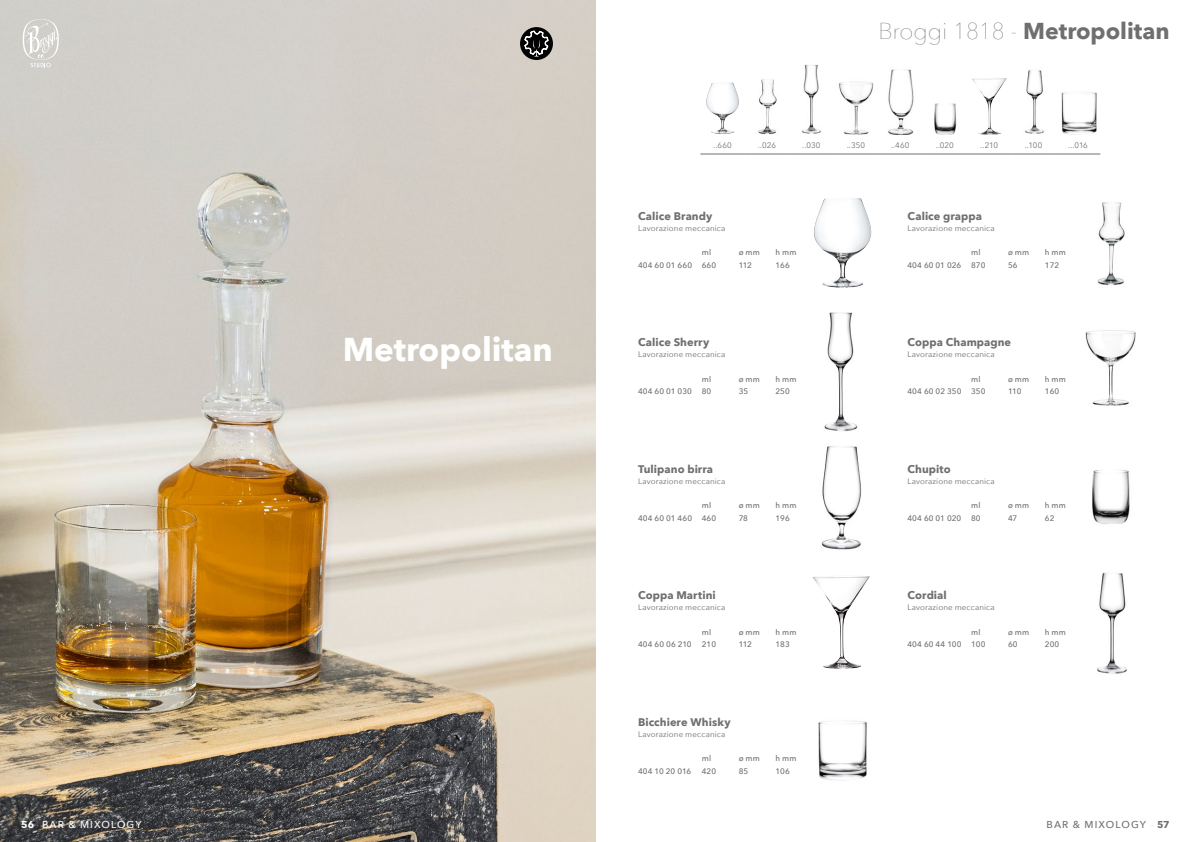
<style>
.page{position:relative;width:1191px;height:842px;background:#fff}
.page>*{position:absolute;margin:0;border:0;box-sizing:border-box;transform-origin:0 0}
.t1{font:700 33px "Avenir Next";color:#fff}
.t2{font:700 23px "Avenir Next";color:#706f6f}
.t3{font:700 11px "Avenir Next";letter-spacing:.005em;color:#706f6f}
.t4{font:500 10px "Avenir Next";letter-spacing:.105em;color:#fff}
.t5{font:500 10px "Avenir Next";letter-spacing:.105em;color:#706f6f}
.t6{font:500 8px "Avenir Next";color:#706f6f}
.t7{font:8px "Avenir Next";letter-spacing:.015em;color:#706f6f}
.s1{font-weight:200}
.s2{font-weight:700}
</style>
<div class="page">
<img style="left:0;top:0;width:595px;height:842px">
<svg style="left:22px;top:19px;width:37px;height:48px;background:#dad8d5"></svg>
<svg style="left:520px;top:27px;width:33px;height:33px"></svg>
<img style="left:814px;top:198px;width:57px;height:90px">
<img style="left:824px;top:312px;width:34px;height:119px">
<img style="left:821px;top:446px;width:40px;height:104px">
<img style="left:812px;top:576px;width:58px;height:93px">
<img style="left:818px;top:721px;width:49px;height:60px">
<img style="left:1097px;top:202px;width:28px;height:83px">
<img style="left:1085px;top:330px;width:51px;height:76px">
<img style="left:1092px;top:470px;width:38px;height:54px">
<img style="left:1097px;top:572px;width:30px;height:102px">
<hr style="left:700px;top:154px;width:45px;height:1px;background:#706f6f">
<hr style="left:745px;top:154px;width:44px;height:1px;background:#706f6f">
<hr style="left:789px;top:154px;width:44px;height:1px;background:#706f6f">
<hr style="left:833px;top:154px;width:45px;height:1px;background:#706f6f">
<hr style="left:878px;top:154px;width:44px;height:1px;background:#706f6f">
<hr style="left:922px;top:154px;width:45px;height:1px;background:#706f6f">
<hr style="left:967px;top:154px;width:44px;height:1px;background:#706f6f">
<hr style="left:1011px;top:154px;width:45px;height:1px;background:#706f6f">
<hr style="left:1055px;top:154px;width:45px;height:1px;background:#706f6f">
<img style="left:706px;top:82px;width:33px;height:52px">
<img style="left:758px;top:79px;width:19px;height:56px">
<img style="left:802px;top:64px;width:19px;height:70px">
<img style="left:839px;top:81px;width:35px;height:54px">
<img style="left:888px;top:69px;width:26px;height:66px">
<img style="left:934px;top:103px;width:23px;height:32px">
<img style="left:972px;top:78px;width:34px;height:57px">
<img style="left:1025px;top:70px;width:19px;height:64px">
<img style="left:1061px;top:92px;width:36px;height:43px">
<h2 class="t2" style="left:878px;top:11px;width:293px"><span class="s1">Broggi 1818 -</span> Metropolitan</h2>
<p class="t7" style="left:713px;top:138px;width:20px">..660</p>
<p class="t7" style="left:758px;top:138px;width:20px">..026</p>
<p class="t7" style="left:802px;top:138px;width:20px">..030</p>
<p class="t7" style="left:846px;top:138px;width:20px">..350</p>
<p class="t7" style="left:891px;top:138px;width:20px">..460</p>
<p class="t7" style="left:935px;top:138px;width:20px">..020</p>
<p class="t7" style="left:980px;top:138px;width:19px">..210</p>
<p class="t7" style="left:1025px;top:138px;width:19px">..100</p>
<p class="t7" style="left:1068px;top:138px;width:21px">...016</p>
<h1 class="t1" style="left:343px;top:321px;width:212px">Metropolitan</h1>
<h3 class="t3" style="left:638px;top:206px;width:76px">Calice Brandy</h3>
<p class="t7" style="left:638px;top:221px;width:89px">Lavorazione meccanica</p>
<p class="t6" style="left:702px;top:245px;width:11px">ml</p>
<p class="t6" style="left:738px;top:245px;width:23px">ø mm</p>
<p class="t6" style="left:775px;top:245px;width:22px">h mm</p>
<p class="t6" style="left:638px;top:258px;width:80px">404 60 01 660 660</p>
<p class="t6" style="left:738px;top:258px;width:15px">112</p>
<p class="t6" style="left:775px;top:258px;width:16px">166</p>
<h3 class="t3" style="left:638px;top:333px;width:73px">Calice Sherry</h3>
<p class="t7" style="left:638px;top:348px;width:89px">Lavorazione meccanica</p>
<p class="t6" style="left:702px;top:372px;width:11px">ml</p>
<p class="t6" style="left:738px;top:372px;width:23px">ø mm</p>
<p class="t6" style="left:775px;top:372px;width:22px">h mm</p>
<p class="t6" style="left:638px;top:384px;width:75px">404 60 01 030 80</p>
<p class="t6" style="left:738px;top:384px;width:11px">35</p>
<p class="t6" style="left:775px;top:384px;width:16px">250</p>
<h3 class="t3" style="left:638px;top:459px;width:77px">Tulipano birra</h3>
<p class="t7" style="left:638px;top:474px;width:89px">Lavorazione meccanica</p>
<p class="t6" style="left:702px;top:499px;width:11px">ml</p>
<p class="t6" style="left:738px;top:499px;width:23px">ø mm</p>
<p class="t6" style="left:775px;top:499px;width:22px">h mm</p>
<p class="t6" style="left:638px;top:511px;width:80px">404 60 01 460 460</p>
<p class="t6" style="left:738px;top:511px;width:11px">78</p>
<p class="t6" style="left:775px;top:511px;width:16px">196</p>
<h3 class="t3" style="left:638px;top:586px;width:79px">Coppa Martini</h3>
<p class="t7" style="left:638px;top:601px;width:89px">Lavorazione meccanica</p>
<p class="t6" style="left:702px;top:625px;width:11px">ml</p>
<p class="t6" style="left:738px;top:625px;width:23px">ø mm</p>
<p class="t6" style="left:775px;top:625px;width:22px">h mm</p>
<p class="t6" style="left:638px;top:638px;width:55px">404 60 06 210</p>
<p class="t6" style="left:702px;top:638px;width:16px">210</p>
<p class="t6" style="left:738px;top:638px;width:15px">112</p>
<p class="t6" style="left:775px;top:638px;width:16px">183</p>
<h3 class="t3" style="left:638px;top:712px;width:94px">Bicchiere Whisky</h3>
<p class="t7" style="left:638px;top:727px;width:89px">Lavorazione meccanica</p>
<p class="t6" style="left:702px;top:752px;width:11px">ml</p>
<p class="t6" style="left:738px;top:752px;width:23px">ø mm</p>
<p class="t6" style="left:775px;top:752px;width:22px">h mm</p>
<p class="t6" style="left:638px;top:764px;width:55px">404 10 20 016</p>
<p class="t6" style="left:702px;top:764px;width:16px">420</p>
<p class="t6" style="left:738px;top:764px;width:11px">85</p>
<p class="t6" style="left:775px;top:764px;width:16px">106</p>
<h3 class="t3" style="left:907px;top:206px;width:76px">Calice grappa</h3>
<p class="t7" style="left:907px;top:221px;width:89px">Lavorazione meccanica</p>
<p class="t6" style="left:971px;top:245px;width:11px">ml</p>
<p class="t6" style="left:1008px;top:245px;width:23px">ø mm</p>
<p class="t6" style="left:1045px;top:245px;width:22px">h mm</p>
<p class="t6" style="left:907px;top:258px;width:80px">404 60 01 026 870</p>
<p class="t6" style="left:1008px;top:258px;width:11px">56</p>
<p class="t6" style="left:1045px;top:258px;width:16px">172</p>
<h3 class="t3" style="left:907px;top:333px;width:105px">Coppa Champagne</h3>
<p class="t7" style="left:907px;top:348px;width:89px">Lavorazione meccanica</p>
<p class="t6" style="left:971px;top:372px;width:11px">ml</p>
<p class="t6" style="left:1008px;top:372px;width:23px">ø mm</p>
<p class="t6" style="left:1045px;top:372px;width:22px">h mm</p>
<p class="t6" style="left:907px;top:384px;width:80px">404 60 02 350 350</p>
<p class="t6" style="left:1008px;top:384px;width:15px">110</p>
<p class="t6" style="left:1045px;top:384px;width:16px">160</p>
<h3 class="t3" style="left:907px;top:459px;width:45px">Chupito</h3>
<p class="t7" style="left:907px;top:474px;width:89px">Lavorazione meccanica</p>
<p class="t6" style="left:971px;top:499px;width:11px">ml</p>
<p class="t6" style="left:1008px;top:499px;width:23px">ø mm</p>
<p class="t6" style="left:1045px;top:499px;width:22px">h mm</p>
<p class="t6" style="left:907px;top:511px;width:75px">404 60 01 020 80</p>
<p class="t6" style="left:1008px;top:511px;width:11px">47</p>
<p class="t6" style="left:1045px;top:511px;width:11px">62</p>
<h3 class="t3" style="left:907px;top:586px;width:41px">Cordial</h3>
<p class="t7" style="left:907px;top:601px;width:89px">Lavorazione meccanica</p>
<p class="t6" style="left:971px;top:625px;width:11px">ml</p>
<p class="t6" style="left:1008px;top:625px;width:23px">ø mm</p>
<p class="t6" style="left:1045px;top:625px;width:22px">h mm</p>
<p class="t6" style="left:907px;top:638px;width:80px">404 60 44 100 100</p>
<p class="t6" style="left:1008px;top:638px;width:11px">60</p>
<p class="t6" style="left:1045px;top:638px;width:16px">200</p>
<p class="t4" style="left:21px;top:816px;width:122px"><span class="s2">56</span> <span class="s1">-</span> BAR &amp; MIXOLOGY</p>
<p class="t5" style="left:1046px;top:816px;width:125px">BAR &amp; MIXOLOGY <span class="s1">-</span> <span class="s2">57</span></p>
</div>
